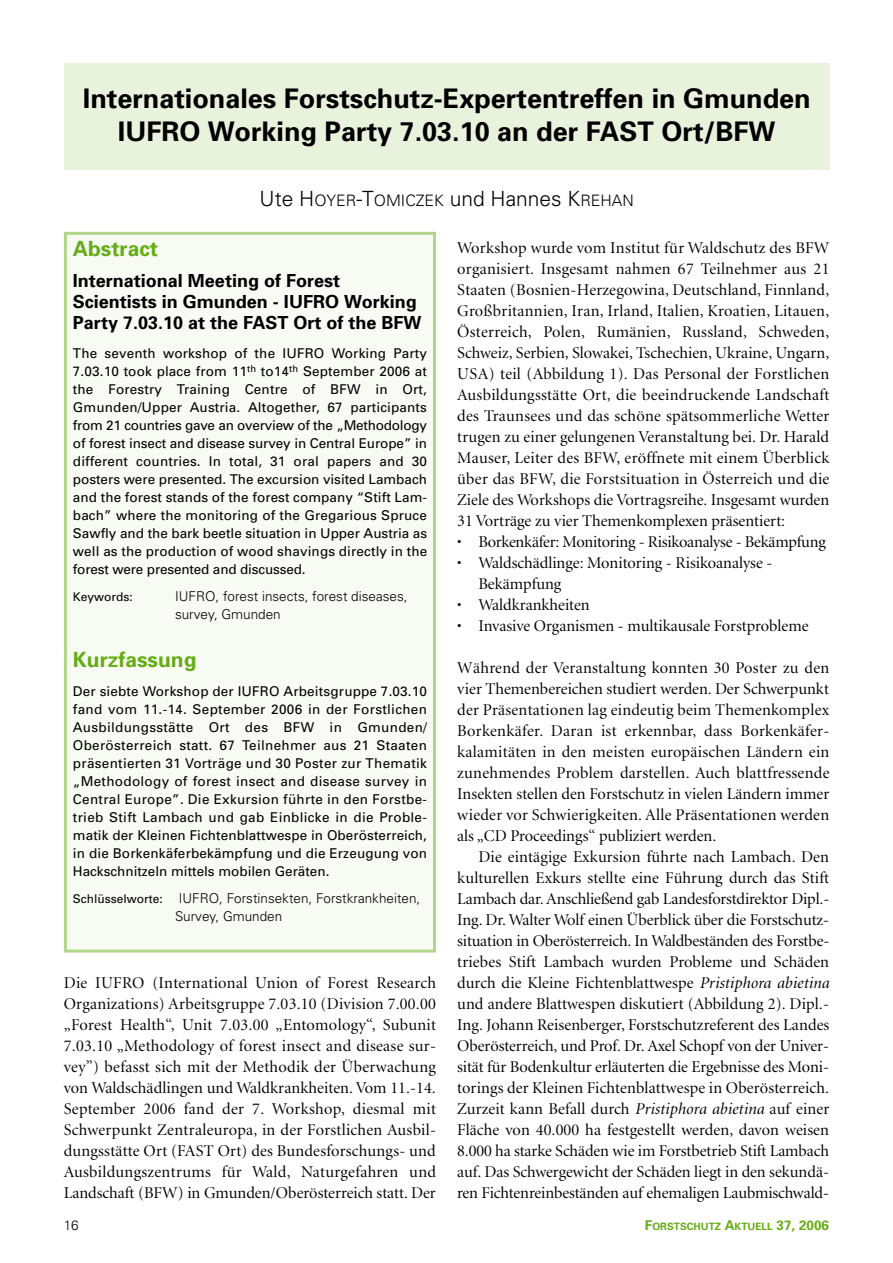
<style>
.page{position:relative;width:893px;height:1263px;background:#fff}
.page>*{position:absolute;margin:0;border:0;box-sizing:border-box;transform-origin:0 0}
.t1{font:700 27px/33px "Univers";color:#000;text-align:center}
.t2{font:300 21px "Univers";color:#000}
.t3{font:700 21px "Univers";color:#65ac16}
.t4{font:700 18px/21px "Univers";color:#000}
.t5{font:16.5px/21px "Minion Display";color:#000;text-align:justify}
.t6{font:13.5px/18px "Univers";color:#000;text-align:justify}
.t7{font:300 13.5px/18px "Univers";color:#000}
.t8{font:12px "Univers";color:#000}
.t9{font:700 10.2px "Univers";color:#65ac16}
.s1{font-size:15.75px}
.s2{font-weight:400;font-size:12px}
.s3{font-style:italic}
.s4{font-size:13.5px}
</style>
<div class="page">
<div style="left:65px;top:233px;width:369px;height:718px;background:#f7fbf3"></div>
<div style="left:64px;top:232px;width:372px;height:720px;border:3px solid #b2d58b"></div>
<div style="left:64px;top:64px;width:765px;height:106px;background:#e8f2dc"></div>
<h1 class="t1" style="left:83px;top:84px;width:729px">Internationales Forstschutz-Expertentreffen in Gmunden<br>IUFRO Working Party 7.03.10 an der FAST Ort/BFW</h1>
<p class="t2" style="left:260px;top:191px;width:376px">Ute H<span class="s1">OYER</span>-T<span class="s1">OMICZEK</span> und Hannes K<span class="s1">REHAN</span></p>
<p class="t3" style="left:73px;top:241px;width:87px">Abstract</p>
<p class="t4" style="left:73px;top:272px;width:350px">International Meeting of Forest<br>Scientists in Gmunden - IUFRO Working<br>Party 7.03.10 at the FAST Ort of the BFW</p>
<p class="t6" style="left:73px;top:345px;width:356px">The seventh workshop of the IUFRO Working Party 7.03.10 took place from 11<sup>th</sup> to14<sup>th</sup> September 2006 at the Forestry Training Centre of BFW in Ort, Gmunden/Upper Austria. Altogether, 67 participants from 21 countries gave an overview of the „Methodology of forest insect and disease survey in Central Europe” in different countries. In total, 31 oral papers and 30 posters were presented. The excursion visited Lambach and the forest stands of the forest company “Stift Lam&shy;bach” where the monitoring of the Gregarious Spruce Sawfly and the bark beetle situation in Upper Austria as well as the production of wood shavings directly in the forest were presented and discussed.</p>
<p class="t8" style="left:73px;top:592px;width:62px">Keywords:</p>
<p class="t7" style="left:175px;top:588px;width:234px">IUFRO, forest insects, forest diseases, survey, Gmunden</p>
<p class="t3" style="left:73px;top:652px;width:125px">Kurzfassung</p>
<p class="t6" style="left:73px;top:683px;width:356px">Der siebte Workshop der IUFRO Arbeitsgruppe 7.03.10 fand vom 11.-14. September 2006 in der Forstlichen Ausbildungsstätte Ort des BFW in Gmunden/ Oberösterreich statt. 67 Teilnehmer aus 21 Staaten präsentierten 31 Vorträge und 30 Poster zur Thematik „Methodology of forest insect and disease survey in Central Europe”. Die Exkursion führte in den Forstbe&shy;trieb Stift Lambach und gab Einblicke in die Proble&shy;matik der Kleinen Fichtenblattwespe in Oberösterreich, in die Borkenkäferbekämpfung und die Erzeugung von Hackschnitzeln mittels mobilen Geräten.</p>
<p class="t7" style="left:175px;top:890px;width:247px;text-indent:-102px"><span class="s2">Schlüsselworte:</span> IUFRO, Forstinsekten, Forstkrankheiten,<br>Survey, Gmunden</p>
<p class="t5" style="left:64px;top:973px;width:374px">Die IUFRO (International Union of Forest Research Organizations) Arbeitsgruppe 7.03.10 (Division 7.00.00 „Forest Health“, Unit 7.03.00 „Entomology“, Subunit 7.03.10 „Methodology of forest insect and disease sur&shy;vey”) befasst sich mit der Methodik der Überwachung von Waldschädlingen und Waldkrankheiten. Vom 11.-14.<br>September 2006 fand der 7. Workshop, diesmal mit Schwerpunkt Zentraleuropa, in der Forstlichen Ausbil&shy;dungsstätte Ort (FAST Ort) des Bundesforschungs- und Ausbildungszentrums für Wald, Naturgefahren und Landschaft (BFW) in Gmunden/Oberösterreich statt. Der</p>
<p class="t5" style="left:457px;top:238px;width:374px">Workshop wurde vom Institut für Waldschutz des BFW organisiert. Insgesamt nahmen 67 Teilnehmer aus 21<br>Staaten (Bosnien-Herzegowina, Deutschland, Finnland, Großbritannien, Iran, Irland, Italien, Kroatien, Litauen, Österreich, Polen, Rumänien, Russland, Schweden, Schweiz, Serbien, Slowakei, Tschechien, Ukraine, Ungarn, USA) teil (Abbildung 1). Das Personal der Forstlichen Ausbildungsstätte Ort, die beeindruckende Landschaft des Traunsees und das schöne spätsommerliche Wetter trugen zu einer gelungenen Veranstaltung bei. Dr. Harald Mauser, Leiter des BFW, eröffnete mit einem Überblick über das BFW, die Forstsituation in Österreich und die Ziele des Workshops die Vortragsreihe. Insgesamt wurden 31 Vorträge zu vier Themenkomplexen präsentiert:</p>
<p class="t5" style="left:457px;top:532px;width:370px">• Borkenkäfer: Monitoring - Risikoanalyse - Bekämpfung</p>
<p class="t5" style="left:478px;top:553px;width:296px;text-indent:-21px">• Waldschädlinge: Monitoring - Risikoanalyse -<br>Bekämpfung</p>
<p class="t5" style="left:457px;top:595px;width:134px">• Waldkrankheiten</p>
<p class="t5" style="left:457px;top:616px;width:353px">• Invasive Organismen - multikausale Forstprobleme</p>
<p class="t5" style="left:457px;top:658px;width:374px">Während der Veranstaltung konnten 30 Poster zu den vier Themenbereichen studiert werden. Der Schwerpunkt der Präsentationen lag eindeutig beim Themenkomplex Borkenkäfer. Daran ist erkennbar, dass Borkenkäfer&shy;kalamitäten in den meisten europäischen Ländern ein zunehmendes Problem darstellen. Auch blattfressende Insekten stellen den Forstschutz in vielen Ländern immer wieder vor Schwierigkeiten. Alle Präsentationen werden als „CD Proceedings“ publiziert werden.</p>
<p class="t5" style="left:457px;top:847px;width:374px;text-indent:21px">Die eintägige Exkursion führte nach Lambach. Den kulturellen Exkurs stellte eine Führung durch das Stift Lambach dar. Anschließend gab Landesforstdirektor Dipl.- Ing. Dr. Walter Wolf einen Überblick über die Forstschutz&shy;situation in Oberösterreich. In Waldbeständen des Forstbe&shy;triebes Stift Lambach wurden Probleme und Schäden durch die Kleine Fichtenblattwespe <span class="s3">Pristiphora abietina </span>und andere Blattwespen diskutiert (Abbildung 2). Dipl.- Ing. Johann Reisenberger, Forstschutzreferent des Landes Oberösterreich, und Prof. Dr. Axel Schopf von der Univer&shy;sität für Bodenkultur erläuterten die Ergebnisse des Moni&shy;torings der Kleinen Fichtenblattwespe in Oberösterreich.<br>Zurzeit kann Befall durch <span class="s3">Pristiphora abietina</span> auf einer Fläche von 40.000 ha festgestellt werden, davon weisen 8.000 ha starke Schäden wie im Forstbetrieb Stift Lambach auf. Das Schwergewicht der Schäden liegt in den sekundä&shy;ren Fichtenreinbeständen auf ehemaligen Laubmischwald-</p>
<p class="t7" style="left:64px;top:1217px;width:17px">16</p>
<p class="t9" style="left:645px;top:1223px;width:186px"><span class="s4">F</span>ORSTSCHUTZ <span class="s4">A</span>KTUELL <span class="s4">37, 2006</span></p>
</div>
